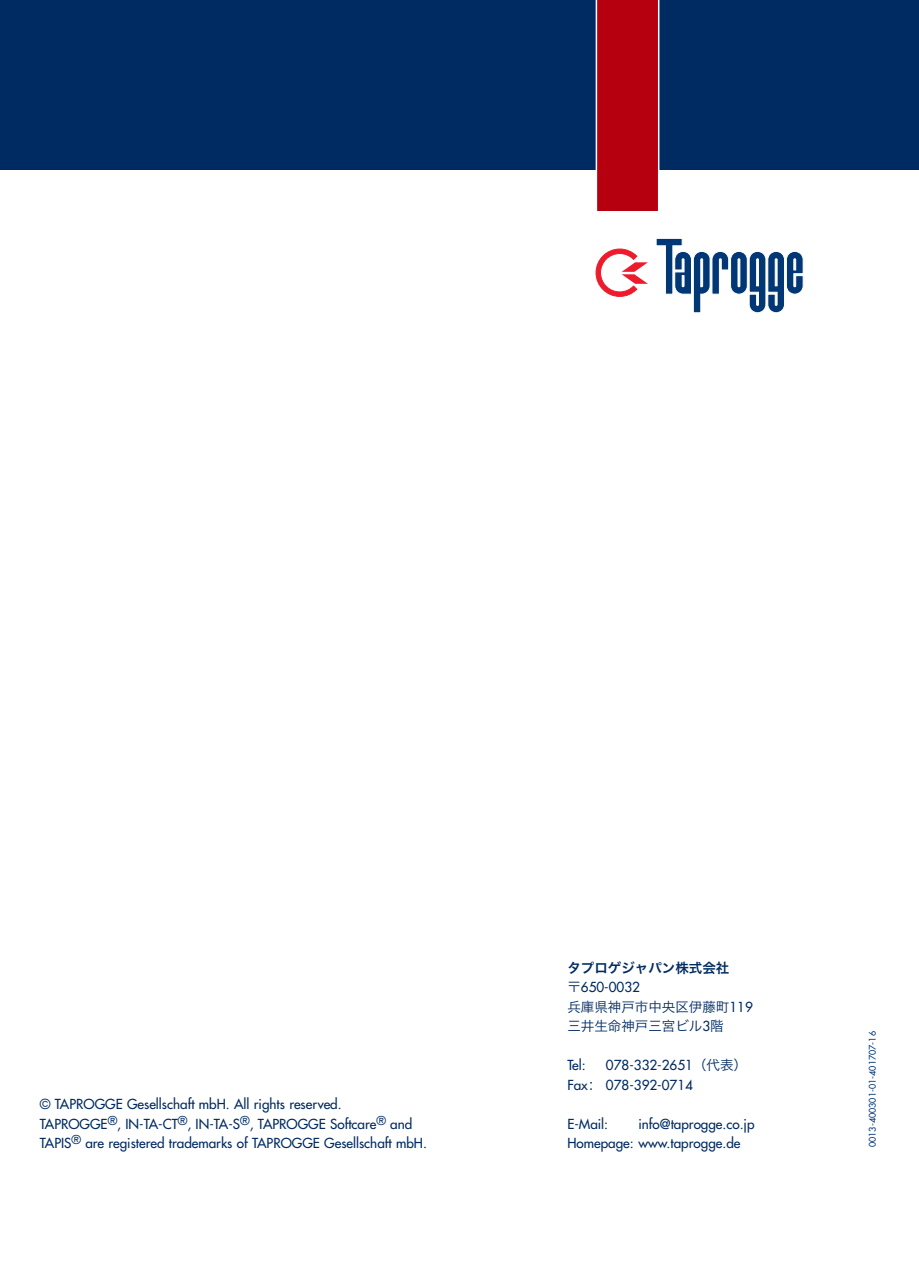
<style>
.page{position:relative;width:919px;height:1263px;background:#fff}
.page>*{position:absolute;margin:0;border:0;box-sizing:border-box;transform-origin:0 0}
.t1{font:13.5px/19.5px "Futura";color:#002b62}
.t2{font:13.5px/19.5px "Hira Kaku Pro N W3";color:#002b62}
.t3{font:13.5px "Hira Kaku Pro N W6";color:#002b62}
.t4{font:9px "Futura";color:#003776}
.s1{font-family:"Hira Kaku Pro N W3"}
.s2{font-family:"Futura"}
.s3{font-family:"Adobe Fangsong Std"}
</style>
<div class="page">
<div style="left:0;top:0;width:918px;height:170px;background:#002b62"></div>
<svg style="left:595px;top:248px;width:53px;height:49px"></svg>
<svg style="left:656px;top:238px;width:147px;height:75px"></svg>
<svg style="left:595px;top:0;width:64px;height:211px;background:#b70b19"></svg>
<p class="t1" style="left:40px;top:1095px;width:388px">© TAPROGGE Gesellschaft mbH. All rights reserved.<br>TAPROGGE<sup>®</sup>, IN-TA-CT<sup>®</sup>, IN-TA-S<sup>®</sup>, TAPROGGE Softcare<sup>®</sup> and<br>TAPIS<sup>®</sup> are registered trademarks of TAPROGGE Gesellschaft mbH.</p>
<p class="t3" style="left:567px;top:955px;width:164px">タプロゲジャパン株式会社</p>
<p class="t1" style="left:567px;top:978px;width:74px"><span class="s1">〒</span>650-0032</p>
<p class="t2" style="left:567px;top:996px;width:187px">兵庫県神戸市中央区伊藤町<span class="s2">119</span>三井生命神戸三宮ビル<span class="s2">3</span>階</p>
<p class="t1" style="left:567px;top:1056px;width:20px">Tel:</p>
<p class="t1" style="left:567px;top:1056px;width:181px;text-indent:39px">078-332-2651<span class="s1">（代表）<br></span>Fax<span class="s3">：</span> 078-392-0714</p>
<p class="t1" style="left:567px;top:1115px;width:42px">E-Mail:</p>
<p class="t1" style="left:567px;top:1115px;width:189px;text-indent:71px">info@taprogge.co.jp<br>Homepage: www.taprogge.de</p>
<p class="t4" style="left:867px;top:1147px;width:117px;rotate:-90deg">0013-400301-01-401707-16</p>
</div>
